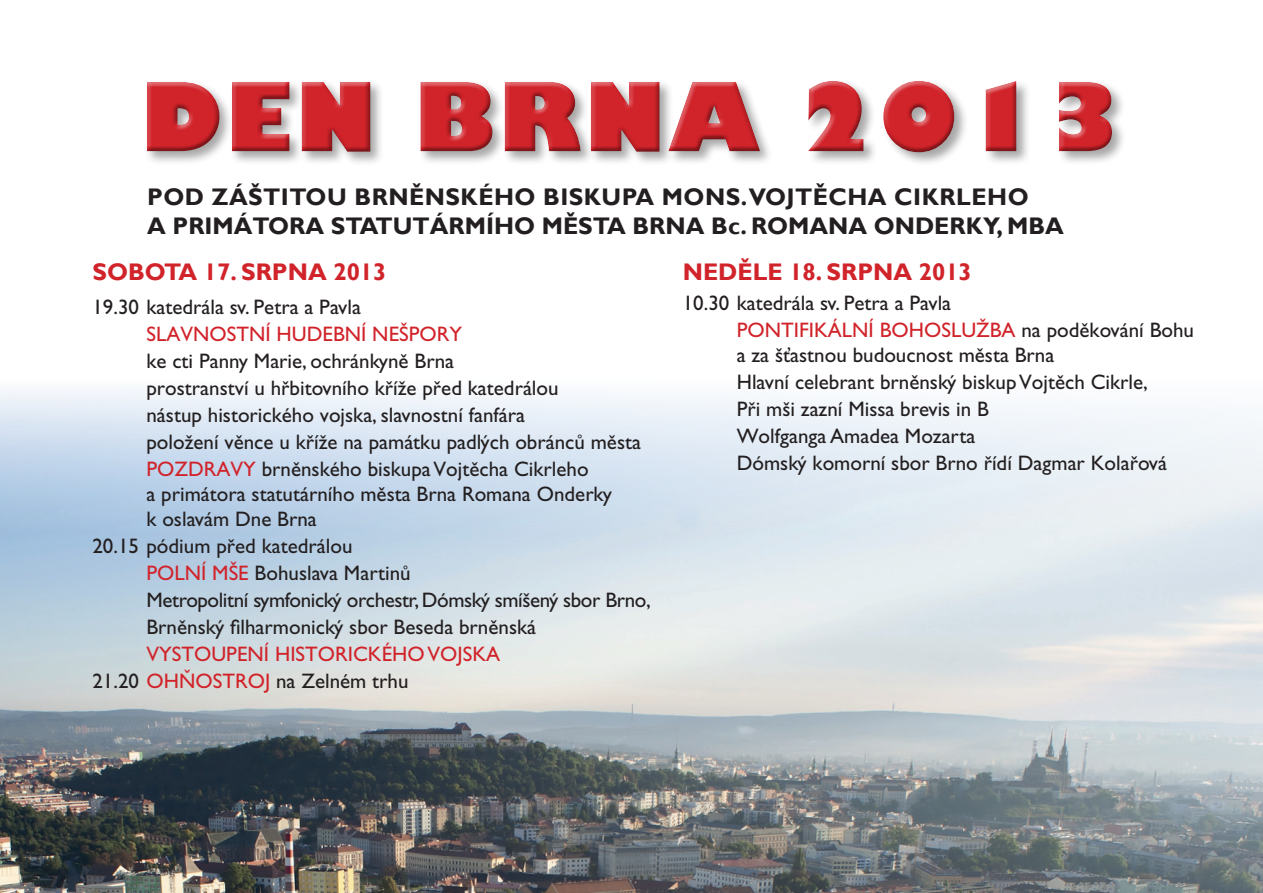
<style>
.page{position:relative;width:1263px;height:893px;background:#fff}
.page>*{position:absolute;margin:0;border:0;box-sizing:border-box;transform-origin:0 0}
.t1{font:800 93px "Gill Sans";letter-spacing:.03em;color:#d1232a}
.t2{font:700 24px/28.8px "Gill Sans";color:#231f20}
.t3{font:700 24px "Gill Sans";color:#d1232a}
.t4{font:21px/26.7px "Gill Sans Std";color:#231f20}
.t5{font:21px/27px "Gill Sans Std";color:#d1232a}
.t6{font:21px "Gill Sans Std";letter-spacing:-.02em;color:#231f20}
.s1{color:#d1232a}
.s2{color:#231f20}
</style>
<div class="page">
<img style="left:0;top:389px;width:1263px;height:504px">
<div style="left:145px;top:79px;width:981px;height:87px;background:#231f20;opacity:.4"></div>
<div style="left:143px;top:77px;width:975px;height:81px;background:#231f20;opacity:.44"></div>
<h1 class="t1" style="left:140px;top:59px;width:984px">DEN BRNA 2013</h1>
<p class="t2" style="left:147px;top:183px;width:918px">POD ZÁŠTITOU BRNĚNSKÉHO BISKUPA MONS. VOJTĚCHA CIKRLEHO<br>A PRIMÁTORA STATUTÁRMÍHO MĚSTA BRNA Bc. ROMANA ONDERKY, MBA</p>
<p class="t3" style="left:92px;top:258px;width:295px">SOBOTA 17. SRPNA 2013</p>
<p class="t4" style="left:92px;top:294px;width:270px">19.30 katedrála sv. Petra a Pavla</p>
<p class="t5" style="left:146px;top:320px;width:317px">SLAVNOSTNÍ HUDEBNÍ NEŠPORY</p>
<p class="t4" style="left:146px;top:348px;width:309px">ke cti Panny Marie, ochránkyně Brna</p>
<p class="t4" style="left:146px;top:375px;width:414px">prostranství u hřbitovního kříže před katedrálou</p>
<p class="t4" style="left:146px;top:402px;width:380px">nástup historického vojska, slavnostní fanfára</p>
<p class="t4" style="left:146px;top:429px;width:496px">položení věnce u kříže na památku padlých obránců města</p>
<p class="t4" style="left:146px;top:456px;width:444px"><span class="s1">POZDRAVY</span> brněnského biskupa Vojtěcha Cikrleho</p>
<p class="t4" style="left:146px;top:481px;width:467px">a primátora statutárního města Brna Romana Onderky</p>
<p class="t4" style="left:146px;top:506px;width:172px">k oslavám Dne Brna</p>
<p class="t4" style="left:92px;top:533px;width:262px">20.15 pódium před katedrálou</p>
<p class="t4" style="left:146px;top:560px;width:266px"><span class="s1">POLNÍ MŠE</span> Bohuslava Martinů</p>
<p class="t6" style="left:146px;top:588px;width:506px">Metropolitní symfonický orchestr, Dómský smíšený sbor Brno,</p>
<p class="t4" style="left:146px;top:614px;width:391px">Brněnský filharmonický sbor Beseda brněnská</p>
<p class="t5" style="left:92px;top:641px;width:409px;text-indent:54px">VYSTOUPENÍ HISTORICKÉHO VOJSKA<br><span class="s2">21.20</span> OHŇOSTROJ <span class="s2">na Zelném trhu</span></p>
<p class="t3" style="left:683px;top:258px;width:291px">NEDĚLE 18. SRPNA 2013</p>
<p class="t4" style="left:737px;top:289px;width:459px;text-indent:-54px">10.30 katedrála sv. Petra a Pavla<br><span class="s1">PONTIFIKÁLNÍ BOHOSLUŽBA</span> na poděkování Bohu a za šťastnou budoucnost města Brna<br>Hlavní celebrant brněnský biskup Vojtěch Cikrle,<br>Při mši zazní Missa brevis in B<br>Wolfganga Amadea Mozarta<br>Dómský komorní sbor Brno řídí Dagmar Kolařová</p>
</div>
